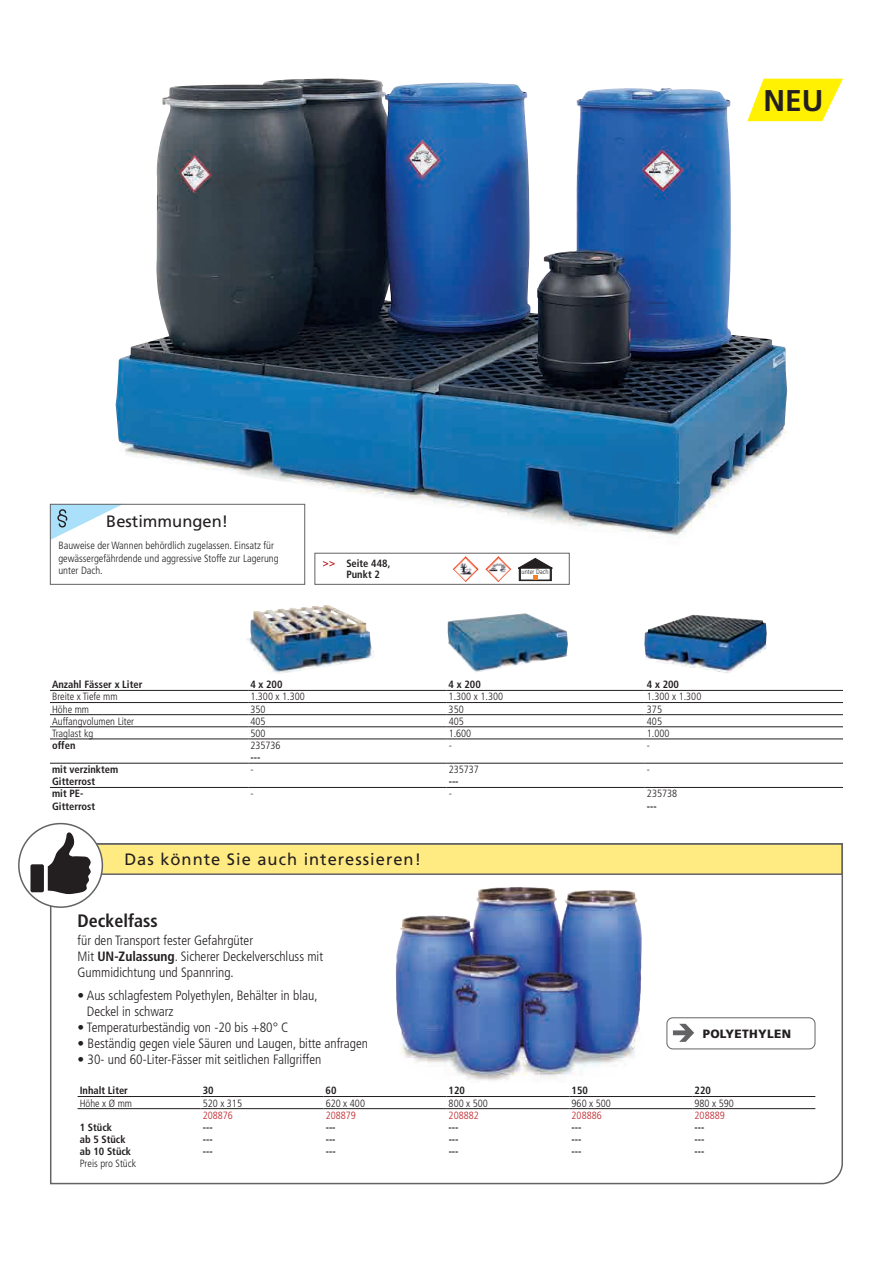
<style>
.page{position:relative;width:893px;height:1263px;background:#fff}
.page>*{position:absolute;margin:0;border:0;box-sizing:border-box;transform-origin:0 0}
.t1{font:700 30px "Frutiger LT";color:#231f20}
.t2{font:700 condensed 18px "Frutiger LT";color:#231f20}
.t3{font:16.5px "Frutiger LT";letter-spacing:.06em;color:#231f20}
.t4{font:16.5px "Frutiger LT";color:#231f20}
.t5{font:300 condensed 13.5px/16.2px "Frutiger LT";color:#231f20}
.t6{font:900 12px "Frutiger LT";letter-spacing:.025em;color:#231f20}
.t7{font:300 condensed 10.5px/12.6px "Frutiger LT";color:#231f20}
.t8{font:700 condensed 10.5px/11.2px "Frutiger LT";color:#231f20}
.t9{font:300 condensed 10.5px "Frutiger LT";color:#c0262d}
.t10{font:300 condensed 6.75px "Frutiger LT";color:#231f20}
.s1{font-weight:700}
</style>
<div class="page">
<svg style="left:50px;top:842px;width:793px;height:343px"></svg>
<div style="left:19px;top:824px;width:83px;height:83px;background:#fff;border-radius:50%"></div>
<svg style="left:48px;top:832px;width:43px;height:62px"></svg>
<div style="left:30px;top:864px;width:14px;height:28px;background:#231f20;border-radius:2px"></div>
<div style="left:18px;top:823px;width:85px;height:85px;border:2px solid #636366;border-radius:50%"></div>
<img style="left:396px;top:887px;width:249px;height:196px">
<svg style="left:323px;top:561px;width:12px;height:5px"></svg>
<div style="left:314px;top:553px;width:256px;height:32px;border:1px solid #636366"></div>
<img style="left:453px;top:556px;width:26px;height:26px">
<img style="left:485px;top:556px;width:26px;height:26px">
<svg style="left:518px;top:558px;width:35px;height:23px"></svg>
<img style="left:116px;top:79px;width:674px;height:468px">
<img style="left:247px;top:605px;width:127px;height:69px">
<img style="left:448px;top:613px;width:120px;height:60px">
<img style="left:644px;top:615px;width:123px;height:58px">
<svg style="left:747px;top:79px;width:96px;height:42px"></svg>
<svg style="left:52px;top:506px;width:71px;height:34px"></svg>
<div style="left:50px;top:504px;width:255px;height:81px;border:1px solid #636366"></div>
<svg style="left:673px;top:1024px;width:21px;height:18px"></svg>
<div style="left:666px;top:1017px;width:149px;height:32px;border:1px solid #636366;border-radius:6px"></div>
<hr style="left:50px;top:690px;width:198px;height:1px;background:#231f20">
<hr style="left:248px;top:690px;width:198px;height:1px;background:#231f20">
<hr style="left:446px;top:690px;width:199px;height:1px;background:#231f20">
<hr style="left:645px;top:690px;width:198px;height:1px;background:#231f20">
<hr style="left:50px;top:702px;width:198px;height:1px;background:#231f20">
<hr style="left:248px;top:702px;width:198px;height:1px;background:#231f20">
<hr style="left:446px;top:702px;width:199px;height:1px;background:#231f20">
<hr style="left:645px;top:702px;width:198px;height:1px;background:#231f20">
<hr style="left:50px;top:714px;width:198px;height:1px;background:#231f20">
<hr style="left:248px;top:714px;width:198px;height:1px;background:#231f20">
<hr style="left:446px;top:714px;width:199px;height:1px;background:#231f20">
<hr style="left:645px;top:714px;width:198px;height:1px;background:#231f20">
<hr style="left:50px;top:726px;width:198px;height:1px;background:#231f20">
<hr style="left:248px;top:726px;width:198px;height:1px;background:#231f20">
<hr style="left:446px;top:726px;width:199px;height:1px;background:#231f20">
<hr style="left:645px;top:726px;width:198px;height:1px;background:#231f20">
<hr style="left:50px;top:739px;width:198px;height:1px;background:#231f20">
<hr style="left:248px;top:739px;width:198px;height:1px;background:#231f20">
<hr style="left:446px;top:739px;width:199px;height:1px;background:#231f20">
<hr style="left:645px;top:739px;width:198px;height:1px;background:#231f20">
<hr style="left:50px;top:763px;width:198px;height:1px;background:#231f20">
<hr style="left:248px;top:763px;width:198px;height:1px;background:#231f20">
<hr style="left:446px;top:763px;width:199px;height:1px;background:#231f20">
<hr style="left:645px;top:763px;width:198px;height:1px;background:#231f20">
<hr style="left:50px;top:787px;width:198px;height:1px;background:#231f20">
<hr style="left:248px;top:787px;width:198px;height:1px;background:#231f20">
<hr style="left:446px;top:787px;width:199px;height:1px;background:#231f20">
<hr style="left:645px;top:787px;width:198px;height:1px;background:#231f20">
<hr style="left:78px;top:1096px;width:123px;height:1px;background:#231f20">
<hr style="left:201px;top:1096px;width:123px;height:1px;background:#231f20">
<hr style="left:324px;top:1096px;width:122px;height:1px;background:#231f20">
<hr style="left:446px;top:1096px;width:123px;height:1px;background:#231f20">
<hr style="left:569px;top:1096px;width:123px;height:1px;background:#231f20">
<hr style="left:692px;top:1096px;width:123px;height:1px;background:#231f20">
<hr style="left:78px;top:1108px;width:123px;height:1px;background:#231f20">
<hr style="left:201px;top:1108px;width:123px;height:1px;background:#231f20">
<hr style="left:324px;top:1108px;width:122px;height:1px;background:#231f20">
<hr style="left:446px;top:1108px;width:123px;height:1px;background:#231f20">
<hr style="left:569px;top:1108px;width:123px;height:1px;background:#231f20">
<hr style="left:692px;top:1108px;width:123px;height:1px;background:#231f20">
<h1 class="t1" style="left:764px;top:83px;width:61px">NEU</h1>
<h3 class="t4" style="left:106px;top:511px;width:123px">Bestimmungen!</h3>
<p class="t7" style="left:58px;top:539px;width:222px">Bauweise der Wannen behördlich zugelassen. Einsatz für gewässergefährdende und aggressive Stoffe zur Lagerung unter Dach.</p>
<p class="t8" style="left:346px;top:558px;width:46px">Seite 448,<br>Punkt 2</p>
<p class="t10" style="left:522px;top:567px;width:28px">unter Dach</p>
<p class="t8" style="left:52px;top:679px;width:92px">Anzahl Fässer x Liter</p>
<p class="t8" style="left:250px;top:679px;width:34px">4 x 200</p>
<p class="t8" style="left:449px;top:679px;width:34px">4 x 200</p>
<p class="t8" style="left:647px;top:679px;width:34px">4 x 200</p>
<p class="t7" style="left:52px;top:691px;width:67px">Breite x Tiefe mm</p>
<p class="t7" style="left:250px;top:691px;width:56px">1.300 x 1.300</p>
<p class="t7" style="left:449px;top:691px;width:56px">1.300 x 1.300</p>
<p class="t7" style="left:647px;top:691px;width:56px">1.300 x 1.300</p>
<p class="t7" style="left:52px;top:703px;width:38px">Höhe mm</p>
<p class="t7" style="left:250px;top:703px;width:17px">350</p>
<p class="t7" style="left:449px;top:703px;width:17px">350</p>
<p class="t7" style="left:647px;top:703px;width:17px">375</p>
<p class="t7" style="left:52px;top:715px;width:84px">Auffangvolumen Liter</p>
<p class="t7" style="left:250px;top:715px;width:17px">405</p>
<p class="t7" style="left:449px;top:715px;width:17px">405</p>
<p class="t7" style="left:647px;top:715px;width:17px">405</p>
<p class="t7" style="left:52px;top:727px;width:43px">Traglast kg</p>
<p class="t7" style="left:250px;top:727px;width:17px">500</p>
<p class="t7" style="left:449px;top:727px;width:24px">1.600</p>
<p class="t7" style="left:647px;top:727px;width:24px">1.000</p>
<p class="t8" style="left:52px;top:740px;width:25px">offen</p>
<p class="t7" style="left:250px;top:739px;width:32px">235736</p>
<p class="t7" style="left:449px;top:739px;width:5px">-</p>
<p class="t7" style="left:647px;top:739px;width:5px">-</p>
<p class="t8" style="left:250px;top:752px;width:11px">---</p>
<p class="t8" style="left:52px;top:764px;width:68px">mit verzinktem</p>
<p class="t7" style="left:250px;top:763px;width:5px">-</p>
<p class="t7" style="left:449px;top:763px;width:32px">235737</p>
<p class="t7" style="left:647px;top:763px;width:5px">-</p>
<p class="t8" style="left:52px;top:776px;width:45px">Gitterrost</p>
<p class="t8" style="left:449px;top:776px;width:11px">---</p>
<p class="t8" style="left:52px;top:788px;width:33px">mit PE-</p>
<p class="t7" style="left:250px;top:788px;width:5px">-</p>
<p class="t7" style="left:449px;top:788px;width:5px">-</p>
<p class="t7" style="left:647px;top:788px;width:32px">235738</p>
<p class="t8" style="left:52px;top:800px;width:45px">Gitterrost</p>
<p class="t8" style="left:647px;top:800px;width:11px">---</p>
<h3 class="t3" style="left:124px;top:850px;width:298px">Das könnte Sie auch interessieren!</h3>
<h2 class="t2" style="left:78px;top:910px;width:82px">Deckelfass</h2>
<p class="t5" style="left:78px;top:932px;width:247px">für den Transport fester Gefahrgüter<br>Mit <span class="s1">UN-Zulassung</span>. Sicherer Deckelverschluss mit<br>Gummidichtung und Spannring.</p>
<p class="t5" style="left:87px;top:987px;width:232px;text-indent:-9px">• Aus schlagfestem Polyethylen, Behälter in blau,<br>Deckel in schwarz</p>
<p class="t5" style="left:78px;top:1019px;width:212px">• Temperaturbeständig von -20 bis +80° C</p>
<p class="t5" style="left:78px;top:1035px;width:292px">• Beständig gegen viele Säuren und Laugen, bitte anfragen</p>
<p class="t5" style="left:78px;top:1052px;width:245px">• 30- und 60-Liter-Fässer mit seitlichen Fallgriffen</p>
<p class="t6" style="left:703px;top:1026px;width:90px">POLYETHYLEN</p>
<p class="t8" style="left:80px;top:1085px;width:50px">Inhalt Liter</p>
<p class="t8" style="left:203px;top:1085px;width:12px">30</p>
<p class="t8" style="left:326px;top:1085px;width:12px">60</p>
<p class="t8" style="left:449px;top:1085px;width:18px">120</p>
<p class="t8" style="left:572px;top:1085px;width:18px">150</p>
<p class="t8" style="left:694px;top:1085px;width:18px">220</p>
<p class="t7" style="left:80px;top:1097px;width:54px">Höhe x Ø mm</p>
<p class="t7" style="left:203px;top:1097px;width:41px">520 x 315</p>
<p class="t7" style="left:326px;top:1097px;width:41px">620 x 400</p>
<p class="t7" style="left:449px;top:1097px;width:41px">800 x 500</p>
<p class="t7" style="left:572px;top:1097px;width:41px">960 x 500</p>
<p class="t7" style="left:695px;top:1097px;width:41px">980 x 590</p>
<p class="t9" style="left:203px;top:1109px;width:32px">208876</p>
<p class="t9" style="left:326px;top:1109px;width:32px">208879</p>
<p class="t9" style="left:449px;top:1109px;width:32px">208882</p>
<p class="t9" style="left:572px;top:1109px;width:32px">208886</p>
<p class="t9" style="left:695px;top:1109px;width:32px">208889</p>
<p class="t8" style="left:80px;top:1121px;width:34px">1 Stück</p>
<p class="t8" style="left:203px;top:1121px;width:11px">---</p>
<p class="t8" style="left:326px;top:1121px;width:11px">---</p>
<p class="t8" style="left:449px;top:1121px;width:11px">---</p>
<p class="t8" style="left:572px;top:1121px;width:11px">---</p>
<p class="t8" style="left:695px;top:1121px;width:11px">---</p>
<p class="t8" style="left:80px;top:1134px;width:47px">ab 5 Stück</p>
<p class="t8" style="left:203px;top:1134px;width:11px">---</p>
<p class="t8" style="left:326px;top:1134px;width:11px">---</p>
<p class="t8" style="left:449px;top:1134px;width:11px">---</p>
<p class="t8" style="left:572px;top:1134px;width:11px">---</p>
<p class="t8" style="left:695px;top:1134px;width:11px">---</p>
<p class="t8" style="left:80px;top:1146px;width:53px">ab 10 Stück</p>
<p class="t8" style="left:203px;top:1146px;width:11px">---</p>
<p class="t8" style="left:326px;top:1146px;width:11px">---</p>
<p class="t8" style="left:449px;top:1146px;width:11px">---</p>
<p class="t8" style="left:572px;top:1146px;width:11px">---</p>
<p class="t8" style="left:695px;top:1146px;width:11px">---</p>
<p class="t7" style="left:80px;top:1157px;width:58px">Preis pro Stück</p>
</div>
